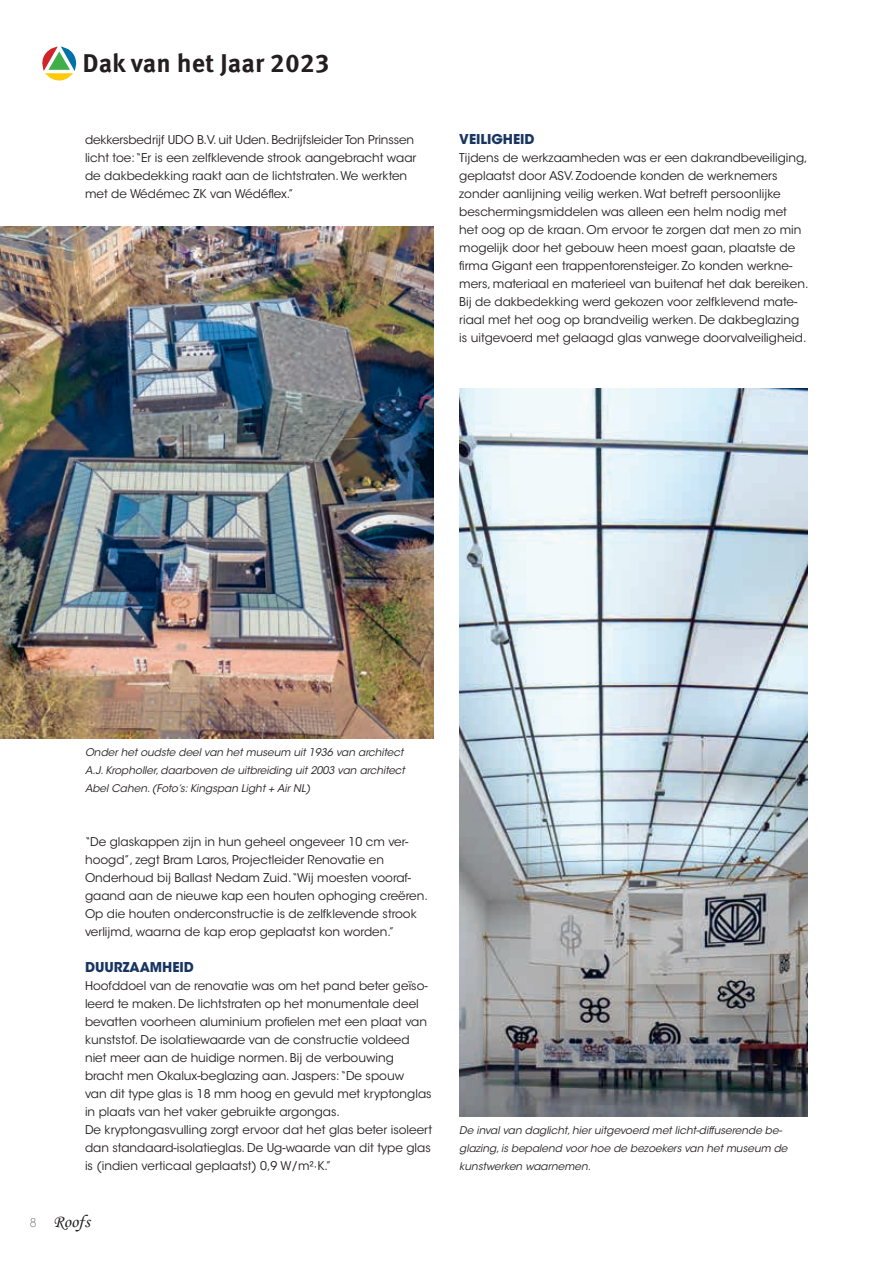
<style>
.page{position:relative;width:893px;height:1263px;background:#fff}
.page>*{position:absolute;margin:0;border:0;box-sizing:border-box;transform-origin:0 0}
.t1{font:700 25.65px "Meta Correspondence Pro";color:#231f20}
.t2{font:18px "Monotype Corsiva";color:#231f20}
.t3{font:700 13.5px "ITC Avant Garde Std";color:#183562}
.t4{font:12px/18px "ITC Avant Garde Std";color:#231f20}
.t5{font:italic 10.5px/18px "ITC Avant Garde Std";color:#231f20}
.s1{font-family:"ITC Avant Garde Std";font-weight:200;font-size:12px}
</style>
<div class="page">
<svg style="left:42px;top:46px;width:35px;height:35px"></svg>
<img style="left:0;top:227px;width:434px;height:511px">
<img style="left:459px;top:388px;width:349px;height:728px">
<h1 class="t1" style="left:83px;top:43px;width:249px">Dak van het Jaar 2023</h1>
<p class="t4" style="left:85px;top:131px;width:333px">dekkersbedrijf UDO B.V. uit Uden. Bedrijfsleider Ton Prinssen licht toe: “Er is een zelfklevende strook aangebracht waar de dakbedekking raakt aan de lichtstraten. We werkten met de Wédémec ZK van Wédéflex.”</p>
<p class="t3" style="left:459px;top:130px;width:77px">VEILIGHEID</p>
<p class="t4" style="left:459px;top:149px;width:351px">Tijdens de werkzaamheden was er een dakrandbeveiliging, geplaatst door ASV. Zodoende konden de werknemers zonder aanlijning veilig werken. Wat betreft persoonlijke beschermingsmiddelen was alleen een helm nodig met het oog op de kraan. Om ervoor te zorgen dat men zo min mogelijk door het gebouw heen moest gaan, plaatste de firma Gigant een trappentorensteiger. Zo konden werkne&shy;mers, materiaal en materieel van buitenaf het dak bereiken.<br>Bij de dakbedekking werd gekozen voor zelfklevend mate&shy;riaal met het oog op brandveilig werken. De dakbeglazing is uitgevoerd met gelaagd glas vanwege doorvalveiligheid.</p>
<p class="t5" style="left:85px;top:743px;width:321px">Onder het oudste deel van het museum uit 1936 van architect<br>A.J. Kropholler, daarboven de uitbreiding uit 2003 van architect<br>Abel Cahen. (Foto’s: Kingspan Light + Air NL)</p>
<p class="t4" style="left:85px;top:833px;width:344px">“De glaskappen zijn in hun geheel ongeveer 10 cm ver&shy;hoogd”, zegt Bram Laros, Projectleider Renovatie en Onderhoud bij Ballast Nedam Zuid.“Wij moesten vooraf&shy;gaand aan de nieuwe kap een houten ophoging creëren.<br>Op die houten onderconstructie is de zelfklevende strook verlijmd, waarna de kap erop geplaatst kon worden.”</p>
<p class="t3" style="left:85px;top:958px;width:110px">DUURZAAMHEID</p>
<p class="t4" style="left:85px;top:977px;width:349px">Hoofddoel van de renovatie was om het pand beter geïso&shy;leerd te maken. De lichtstraten op het monumentale deel bevatten voorheen aluminium profielen met een plaat van kunststof. De isolatiewaarde van de constructie voldeed niet meer aan de huidige normen. Bij de verbouwing bracht men Okalux-beglazing aan. Jaspers: “De spouw<br>van dit type glas is 18 mm hoog en gevuld met kryptonglas in plaats van het vaker gebruikte argongas.<br>De kryptongasvulling zorgt ervoor dat het glas beter isoleert dan standaard-isolatieglas. De Ug-waarde van dit type glas is (indien verticaal geplaatst) 0,9 W/m²·K.”</p>
<h2 class="t2" style="left:30px;top:1210px;width:61px"><span class="s1">8</span> Roofs</h2>
<p class="t5" style="left:459px;top:1121px;width:330px">De inval van daglicht, hier uitgevoerd met licht-diffuserende be&shy;glazing, is bepalend voor hoe de bezoekers van het museum de kunstwerken waarnemen.</p>
</div>
